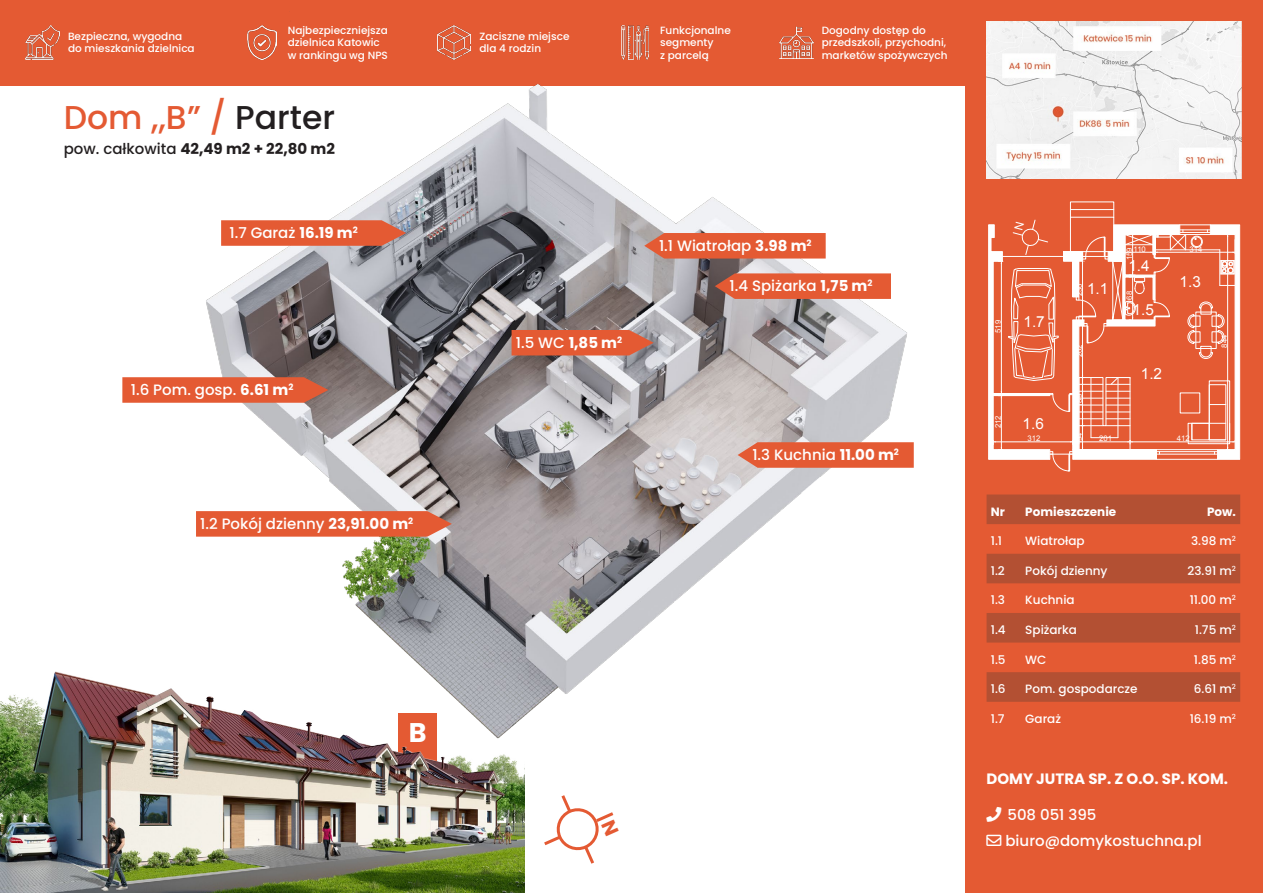
<style>
.page{position:relative;width:1263px;height:893px;background:#fff}
.page>*{position:absolute;margin:0;border:0;box-sizing:border-box;transform-origin:0 0}
.t1{font:500 33px "Poppins";color:#e45a33}
.t2{font:700 27px "Poppins";color:#fff}
.t3{font:15.3px "Arial";color:#fff}
.t4{font:500 15px "Poppins";color:#fff}
.t5{font:700 15px "Poppins";color:#231f20}
.t6{font:700 15px "Poppins";color:#fff}
.t7{font:500 12px "Poppins";color:#fff}
.t8{font:700 12px "Poppins";color:#fff}
.t9{font:500 10.5px/12.6px "Poppins";color:#fff}
.t10{font:7.8px "Arial";color:#fff}
.s1{color:#231f20}
.s2{font-weight:500}
.s3{font-weight:700}
</style>
<div class="page">
<div style="left:0;top:0;width:965px;height:85px;background:#e45a33"></div>
<div style="left:965px;top:0;width:298px;height:893px;background:#e45a33"></div>
<img style="left:986px;top:21px;width:256px;height:158px">
<svg style="left:986px;top:494px;width:254px;height:208px;fill:#b35033"></svg>
<img style="left:0;top:671px;width:525px;height:222px">
<img style="left:170px;top:25px;width:780px;height:755px">
<img style="left:26px;top:26px;width:34px;height:34px">
<img style="left:248px;top:26px;width:29px;height:34px">
<img style="left:438px;top:26px;width:32px;height:34px">
<img style="left:621px;top:26px;width:27px;height:34px">
<img style="left:779px;top:27px;width:34px;height:31px">
<svg style="left:196px;top:511px;width:256px;height:26px;background:#e1603c"></svg>
<svg style="left:122px;top:377px;width:206px;height:26px;background:#de5d39"></svg>
<svg style="left:512px;top:330px;width:142px;height:25px;background:#dc5e3b"></svg>
<svg style="left:221px;top:220px;width:185px;height:26px;background:#df613e"></svg>
<svg style="left:738px;top:442px;width:176px;height:26px;background:#e3623e"></svg>
<svg style="left:715px;top:273px;width:176px;height:26px;background:#dc5c38"></svg>
<svg style="left:644px;top:233px;width:182px;height:26px;background:#e0603c"></svg>
<hr style="left:1070px;top:209px;width:44px;height:1px;background:#fff">
<svg style="left:544px;top:795px;width:70px;height:69px"></svg>
<svg style="left:988px;top:219px;width:252px;height:253px"></svg>
<p class="t9" style="left:68px;top:30px;width:128px">Bezpieczna, wygodna do mieszkania dzielnica</p>
<p class="t9" style="left:288px;top:24px;width:102px">Najbezpieczniejsza dzielnica Katowic w rankingu wg NPS</p>
<p class="t9" style="left:479px;top:30px;width:91px">Zaciszne miejsce dla 4 rodzin</p>
<p class="t9" style="left:660px;top:24px;width:72px">Funkcjonalne segmenty<br>z parcelą</p>
<p class="t9" style="left:822px;top:24px;width:127px">Dogodny dostęp do przedszkoli, przychodni, marketów spożywczych</p>
<h1 class="t1" style="left:64px;top:99px;width:273px">Dom „B” / <span class="s1">Parter</span></h1>
<h3 class="t5" style="left:64px;top:140px;width:273px"><span class="s2">pow. całkowita</span> 42,49 m2 + 22,80 m2</h3>
<h3 class="t4" style="left:230px;top:224px;width:130px">1.7 Garaż <span class="s3">16.19 m</span><sup>2</sup></h3>
<h3 class="t4" style="left:131px;top:381px;width:164px">1.6 Pom. gosp. <span class="s3">6.61 m</span><sup>2</sup></h3>
<h3 class="t4" style="left:200px;top:515px;width:214px">1.2 Pokój dzienny <span class="s3">23,91.00 m</span><sup>2</sup></h3>
<h2 class="t2" style="left:409px;top:717px;width:19px">B</h2>
<h3 class="t4" style="left:516px;top:334px;width:108px">1.5 WC <span class="s3">1,85 m</span><sup>2</sup></h3>
<h3 class="t4" style="left:659px;top:237px;width:154px">1.1 Wiatrołap <span class="s3">3.98 m</span><sup>2</sup></h3>
<h3 class="t4" style="left:730px;top:277px;width:144px">1.4 Spiżarka <span class="s3">1,75 m</span><sup>2</sup></h3>
<h3 class="t4" style="left:752px;top:446px;width:148px">1.3 Kuchnia <span class="s3">11.00 m</span><sup>2</sup></h3>
<p class="t10" style="left:993px;top:333px;width:14px;rotate:-90deg">519</p>
<h3 class="t3" style="left:1023px;top:312px;width:23px">1.7</h3>
<p class="t10" style="left:993px;top:428px;width:14px;rotate:-90deg">212</p>
<h3 class="t3" style="left:1023px;top:414px;width:23px">1.6</h3>
<p class="t10" style="left:1027px;top:433px;width:14px">312</p>
<h3 class="t3" style="left:1087px;top:278px;width:23px">1.1</h3>
<p class="t10" style="left:1074px;top:296px;width:14px;rotate:-90deg">230</p>
<p class="t10" style="left:1074px;top:357px;width:14px;rotate:-90deg">202</p>
<p class="t10" style="left:1074px;top:407px;width:14px;rotate:-90deg">189</p>
<p class="t10" style="left:1074px;top:441px;width:10px;rotate:-90deg">94</p>
<p class="t10" style="left:1099px;top:433px;width:14px">201</p>
<p class="t10" style="left:1133px;top:244px;width:14px">110</p>
<p class="t10" style="left:1124px;top:260px;width:14px;rotate:-90deg">159</p>
<h3 class="t3" style="left:1128px;top:256px;width:23px">1.4</h3>
<p class="t10" style="left:1124px;top:304px;width:14px;rotate:-90deg">168</p>
<h3 class="t3" style="left:1133px;top:300px;width:23px">1.5</h3>
<p class="t10" style="left:1189px;top:244px;width:14px">314</p>
<h3 class="t3" style="left:1179px;top:272px;width:23px">1.3</h3>
<h3 class="t3" style="left:1141px;top:364px;width:23px">1.2</h3>
<p class="t10" style="left:1177px;top:433px;width:14px">412</p>
<p class="t10" style="left:1219px;top:348px;width:14px;rotate:-90deg">844</p>
<p class="t8" style="left:991px;top:504px;width:16px">Nr</p>
<p class="t8" style="left:1025px;top:504px;width:93px">Pomieszczenie</p>
<p class="t8" style="left:1207px;top:504px;width:30px">Pow.</p>
<p class="t7" style="left:991px;top:534px;width:13px">1.1</p>
<p class="t7" style="left:1025px;top:534px;width:61px">Wiatrołap</p>
<p class="t7" style="left:1191px;top:534px;width:46px">3.98 m<sup>2</sup></p>
<p class="t7" style="left:991px;top:564px;width:16px">1.2</p>
<p class="t7" style="left:1025px;top:564px;width:84px">Pokój dzienny</p>
<p class="t7" style="left:1187px;top:564px;width:50px">23.91 m<sup>2</sup></p>
<p class="t7" style="left:991px;top:593px;width:16px">1.3</p>
<p class="t7" style="left:1025px;top:593px;width:51px">Kuchnia</p>
<p class="t7" style="left:1190px;top:593px;width:48px">11.00 m<sup>2</sup></p>
<p class="t7" style="left:991px;top:623px;width:16px">1.4</p>
<p class="t7" style="left:1025px;top:623px;width:53px">Spiżarka</p>
<p class="t7" style="left:1195px;top:623px;width:43px">1.75 m<sup>2</sup></p>
<p class="t7" style="left:991px;top:652px;width:16px">1.5</p>
<p class="t7" style="left:1025px;top:652px;width:23px">WC</p>
<p class="t7" style="left:1194px;top:652px;width:44px">1.85 m<sup>2</sup></p>
<p class="t7" style="left:991px;top:682px;width:16px">1.6</p>
<p class="t7" style="left:1025px;top:682px;width:114px">Pom. gospodarcze</p>
<p class="t7" style="left:1194px;top:682px;width:44px">6.61 m<sup>2</sup></p>
<p class="t7" style="left:991px;top:712px;width:15px">1.7</p>
<p class="t7" style="left:1025px;top:712px;width:37px">Garaż</p>
<p class="t7" style="left:1190px;top:712px;width:48px">16.19 m<sup>2</sup></p>
<h3 class="t6" style="left:986px;top:770px;width:243px">DOMY JUTRA SP. Z O.O. SP. KOM.</h3>
<h3 class="t4" style="left:986px;top:806px;width:111px">★ 508 051 395</h3>
<h3 class="t4" style="left:986px;top:832px;width:217px">■❖●□ biuro@domykostuchna.pl</h3>
</div>
